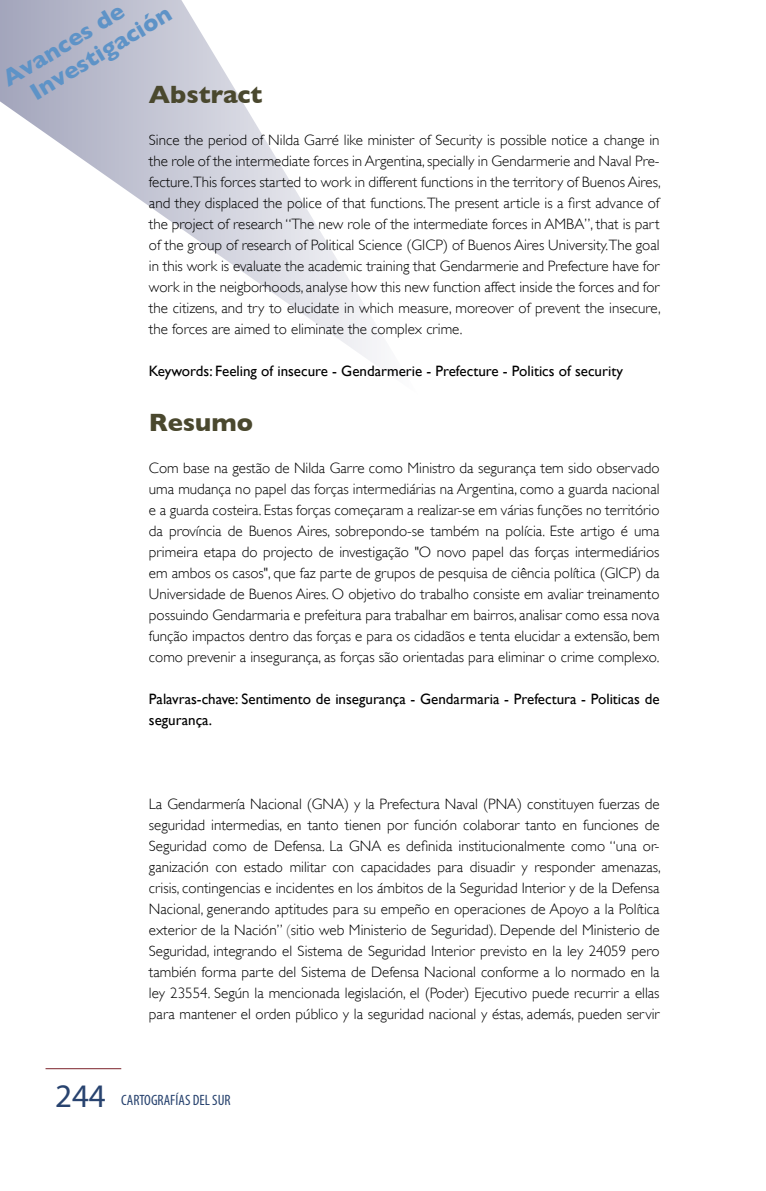
<style>
.page{position:relative;width:766px;height:1191px;background:#fff}
.page>*{position:absolute;margin:0;border:0;box-sizing:border-box;transform-origin:0 0}
.t1{font:700 25.5px "Gill Sans";color:#4a482e}
.t2{font:700 24px/26.2px "Gill Sans";color:#5e93c7}
.t3{font:300 15px/21px "Gill Sans";color:#000;text-align:justify}
.t4{font:15px/21px "Gill Sans";color:#000}
.t5{font:condensed 15px "Myriad Pro";color:#28436f}
.s1{color:#595959}
.s2{font-stretch:normal;font-size:33px}
</style>
<div class="page">
<hr style="left:45px;top:1068px;width:76px;height:1px;background:#7c232b">
<svg style="left:0;top:0;width:377px;height:365px"></svg>
<h2 class="t2" style="left:12px;top:60px;width:162px;text-indent:-16px;rotate:-31deg">Avances de<br>Investigación</h2>
<h1 class="t1" style="left:149px;top:79px;width:115px">Abstract</h1>
<p class="t3" style="left:149px;top:129px;width:513px">Since the period of Nilda Garré like minister of Security is possible notice a change in the role of the intermediate forces in Argentina, specially in Gendarmerie and Naval Pre&shy;fecture.This forces started to work in different functions in the territory of Buenos Aires, and they displaced the police of that functions. The present article is a first advance of the project of research “The new role of the intermediate forces in AMBA”, that is part of the group of research of Political Science (GICP) of Buenos Aires University.The goal in this work is evaluate the academic training that Gendarmerie and Prefecture have for work in the neigborhoods, analyse how this new function affect inside the forces and for the citizens, and try to elucidate in which measure, moreover of prevent the insecure, the forces are aimed to eliminate the complex crime.</p>
<p class="t4" style="left:149px;top:360px;width:475px">Keywords: Feeling of insecure - Gendarmerie - Prefecture - Politics of security</p>
<h1 class="t1" style="left:149px;top:407px;width:106px">Resumo</h1>
<p class="t3" style="left:149px;top:458px;width:512px">Com base na gestão de Nilda Garre como Ministro da segurança tem sido observado uma mudança no papel das forças intermediárias na Argentina, como a guarda nacional e a guarda costeira. Estas forças começaram a realizar-se em várias funções no território da província de Buenos Aires, sobrepondo-se também na polícia. Este artigo é uma primeira etapa do projecto de investigação "O novo papel das forças intermediários em ambos os casos", que faz parte de grupos de pesquisa de ciência política (GICP) da Universidade de Buenos Aires. O objetivo do trabalho consiste em avaliar treinamento possuindo Gendarmaria e prefeitura para trabalhar em bairros, analisar como essa nova função impactos dentro das forças e para os cidadãos e tenta elucidar a extensão, bem como prevenir a insegurança, as forças são orientadas para eliminar o crime complexo.</p>
<p class="t4" style="left:149px;top:688px;width:512px">Palavras-chave: Sentimento de insegurança - Gendarmaria - Prefectura - Politicas de segurança.</p>
<p class="t3" style="left:149px;top:794px;width:513px">La Gendarmería Nacional (GNA) y la Prefectura Naval (PNA) constituyen fuerzas de seguridad intermedias, en tanto tienen por función colaborar tanto en funciones de Seguridad como de Defensa. La GNA es definida institucionalmente como “una or&shy;ganización con estado militar con capacidades para disuadir y responder amenazas, crisis, contingencias e incidentes en los ámbitos de la Seguridad Interior y de la Defensa Nacional, generando aptitudes para su empeño en operaciones de Apoyo a la Política exterior de la Nación” <span class="s1">(</span>sitio web Ministerio de Seguridad). Depende del Ministerio de Seguridad, integrando el Sistema de Seguridad Interior previsto en la ley 24059 pero también forma parte del Sistema de Defensa Nacional conforme a lo normado en la ley 23554. Según la mencionada legislación, el (Poder) Ejecutivo puede recurrir a ellas para mantener el orden público y la seguridad nacional y éstas, además, pueden servir</p>
<p class="t5" style="left:55px;top:1091px;width:177px"><span class="s2">244</span> CARTOGRAFÍAS DEL SUR</p>
</div>
